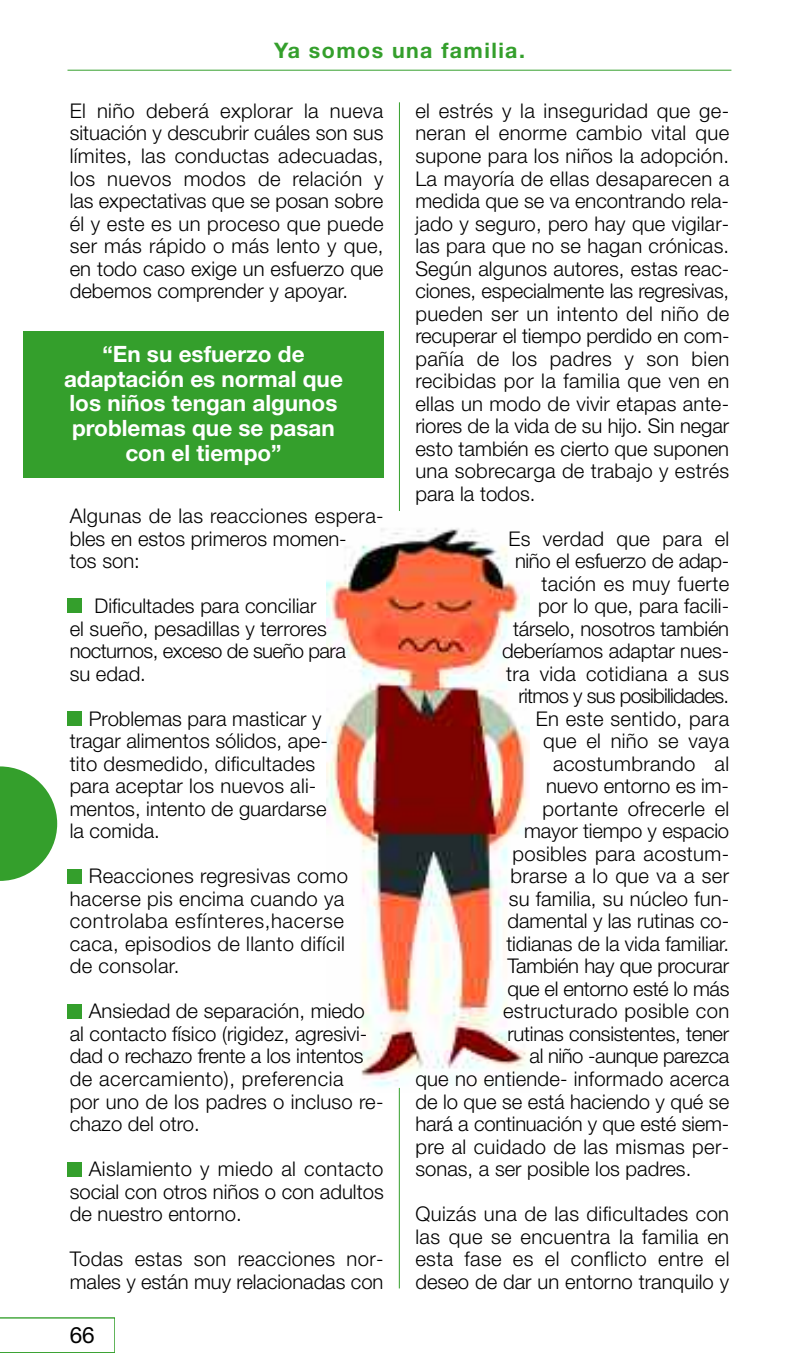
<style>
.page{position:relative;width:798px;height:1372px;background:#fff}
.page>*{position:absolute;margin:0;border:0;box-sizing:border-box;transform-origin:0 0}
.t1{font:700 22.5px/24.8px "Helvetica Neue";color:#fff;text-align:center}
.t2{font:22.5px "Helvetica Neue";color:#000}
.t3{font:700 21.38px "Helvetica Neue";letter-spacing:.065em;color:#349f2c}
.t4{font:300 20.25px/22.5px "Helvetica Neue";color:#000}
.t5{font:300 20.25px "Helvetica Neue";letter-spacing:-.02em;color:#000}
.t6{font:300 20.25px "Helvetica Neue";letter-spacing:-.035em;color:#000}
.t7{font:300 20.25px "Helvetica Neue";letter-spacing:-.025em;color:#000}
</style>
<div class="page">
<img style="left:326px;top:510px;width:203px;height:582px">
<hr style="left:67px;top:70px;width:664px;height:1px;background:#349f2c">
<svg style="left:0;top:1317px;width:115px;height:35px"></svg>
<svg style="left:0;top:766px;width:57px;height:114px"></svg>
<hr style="left:399px;top:102px;width:1px;height:409px;background:#349f2c">
<div style="left:23px;top:332px;width:361px;height:145px;background:#349f2c"></div>
<div style="left:68px;top:598px;width:14px;height:14px;background:#349f2c"></div>
<div style="left:68px;top:711px;width:14px;height:14px;background:#349f2c"></div>
<div style="left:68px;top:869px;width:14px;height:14px;background:#349f2c"></div>
<div style="left:68px;top:1004px;width:14px;height:14px;background:#349f2c"></div>
<div style="left:68px;top:1162px;width:14px;height:14px;background:#349f2c"></div>
<hr style="left:399px;top:1087px;width:1px;height:201px;background:#349f2c">
<p class="t3" style="left:274px;top:37px;width:252px">Ya somos una familia.</p>
<p class="t4" style="left:70px;top:99px;width:315px;text-align:justify">El niño deberá explorar la nueva situación y descubrir cuáles son sus límites, las conductas adecuadas, los nuevos modos de relación y las expectativas que se posan sobre él y este es un proceso que puede ser más rápido o más lento y que, en todo caso exige un esfuerzo que debemos comprender y apoyar.</p>
<p class="t1" style="left:64px;top:341px;width:280px">“En su esfuerzo de adaptación es normal que los niños tengan algunos problemas que se pasan con el tiempo”</p>
<p class="t4" style="left:70px;top:504px;width:315px">Algunas de las reacciones espera&shy;bles en estos primeros momen-<br>tos son:</p>
<p class="t4" style="left:70px;top:594px;width:277px;text-indent:25px">Dificultades para conciliar<br>el sueño, pesadillas y terrores nocturnos, exceso de sueño para su edad.</p>
<p class="t4" style="left:70px;top:707px;width:260px;text-indent:19px">Problemas para masticar y tragar alimentos sólidos, ape&shy;tito desmedido, dificultades para aceptar los nuevos ali&shy;mentos, intento de guardarse la comida.</p>
<p class="t4" style="left:70px;top:864px;width:279px;text-indent:19px">Reacciones regresivas como hacerse pis encima cuando ya controlaba esfínteres,hacerse caca, episodios de llanto difícil de consolar.</p>
<p class="t4" style="left:70px;top:999px;width:315px;text-indent:19px">Ansiedad de separación, miedo al contacto físico (rigidez, agresivi&shy;dad o rechazo frente a los intentos de acercamiento), preferencia<br>por uno de los padres o incluso re&shy;chazo del otro.</p>
<p class="t4" style="left:70px;top:1157px;width:315px;text-align:justify;text-indent:19px">Aislamiento y miedo al contacto social con otros niños o con adultos de nuestro entorno.</p>
<p class="t4" style="left:70px;top:1247px;width:315px">Todas estas son reacciones nor&shy;males y están muy relacionadas con</p>
<p class="t2" style="left:70px;top:1326px;width:27px">66</p>
<p class="t4" style="left:415px;top:99px;width:315px;text-align:justify">el estrés y la inseguridad que ge&shy;neran el enorme cambio vital que supone para los niños la adopción.<br>La mayoría de ellas desaparecen a medida que se va encontrando rela&shy;jado y seguro, pero hay que vigilar&shy;las para que no se hagan crónicas.<br>Según algunos autores, estas reac&shy;ciones, especialmente las regresivas, pueden ser un intento del niño de recuperar el tiempo perdido en com&shy;pañía de los padres y son bien recibidas por la familia que ven en ellas un modo de vivir etapas ante&shy;riores de la vida de su hijo. Sin negar esto también es cierto que suponen una sobrecarga de trabajo y estrés para la todos.</p>
<p class="t4" style="left:508px;top:527px;width:222px">Es verdad que para el</p>
<p class="t5" style="left:515px;top:548px;width:215px">niño el esfuerzo de adap-</p>
<p class="t4" style="left:541px;top:572px;width:189px">tación es muy fuerte</p>
<p class="t4" style="left:538px;top:594px;width:192px">por lo que, para facili-</p>
<p class="t4" style="left:513px;top:617px;width:217px">társelo, nosotros también</p>
<p class="t4" style="left:502px;top:639px;width:228px">deberíamos adaptar nues-</p>
<p class="t4" style="left:506px;top:662px;width:224px">tra vida cotidiana a sus</p>
<p class="t6" style="left:518px;top:683px;width:212px">ritmos y sus posibilidades.</p>
<p class="t4" style="left:535px;top:707px;width:195px">En este sentido, para</p>
<p class="t4" style="left:543px;top:729px;width:187px">que el niño se vaya</p>
<p class="t4" style="left:553px;top:752px;width:177px">acostumbrando al</p>
<p class="t4" style="left:546px;top:774px;width:184px">nuevo entorno es im-</p>
<p class="t4" style="left:542px;top:797px;width:188px">portante ofrecerle el</p>
<p class="t4" style="left:524px;top:819px;width:206px">mayor tiempo y espacio</p>
<p class="t4" style="left:512px;top:842px;width:218px">posibles para acostum-</p>
<p class="t4" style="left:510px;top:864px;width:220px">brarse a lo que va a ser</p>
<p class="t4" style="left:508px;top:887px;width:222px">su familia, su núcleo fun-</p>
<p class="t4" style="left:507px;top:909px;width:223px">damental y las rutinas co-</p>
<p class="t4" style="left:506px;top:932px;width:224px">tidianas de la vida familiar.</p>
<p class="t4" style="left:507px;top:954px;width:223px">También hay que procurar</p>
<p class="t5" style="left:507px;top:976px;width:223px">que el entorno esté lo más</p>
<p class="t4" style="left:503px;top:999px;width:227px">estructurado posible con</p>
<p class="t4" style="left:507px;top:1022px;width:223px">rutinas consistentes, tener</p>
<p class="t7" style="left:529px;top:1043px;width:201px">al niño -aunque parezca</p>
<p class="t4" style="left:415px;top:1067px;width:315px">que no entiende- informado acerca</p>
<p class="t4" style="left:415px;top:1089px;width:315px">de lo que se está haciendo y qué se</p>
<p class="t4" style="left:415px;top:1112px;width:315px">hará a continuación y que esté siem-</p>
<p class="t4" style="left:415px;top:1134px;width:315px">pre al cuidado de las mismas per-</p>
<p class="t4" style="left:415px;top:1157px;width:277px">sonas, a ser posible los padres.</p>
<p class="t4" style="left:415px;top:1202px;width:315px;text-align:justify">Quizás una de las dificultades con las que se encuentra la familia en esta fase es el conflicto entre el deseo de dar un entorno tranquilo y</p>
</div>
